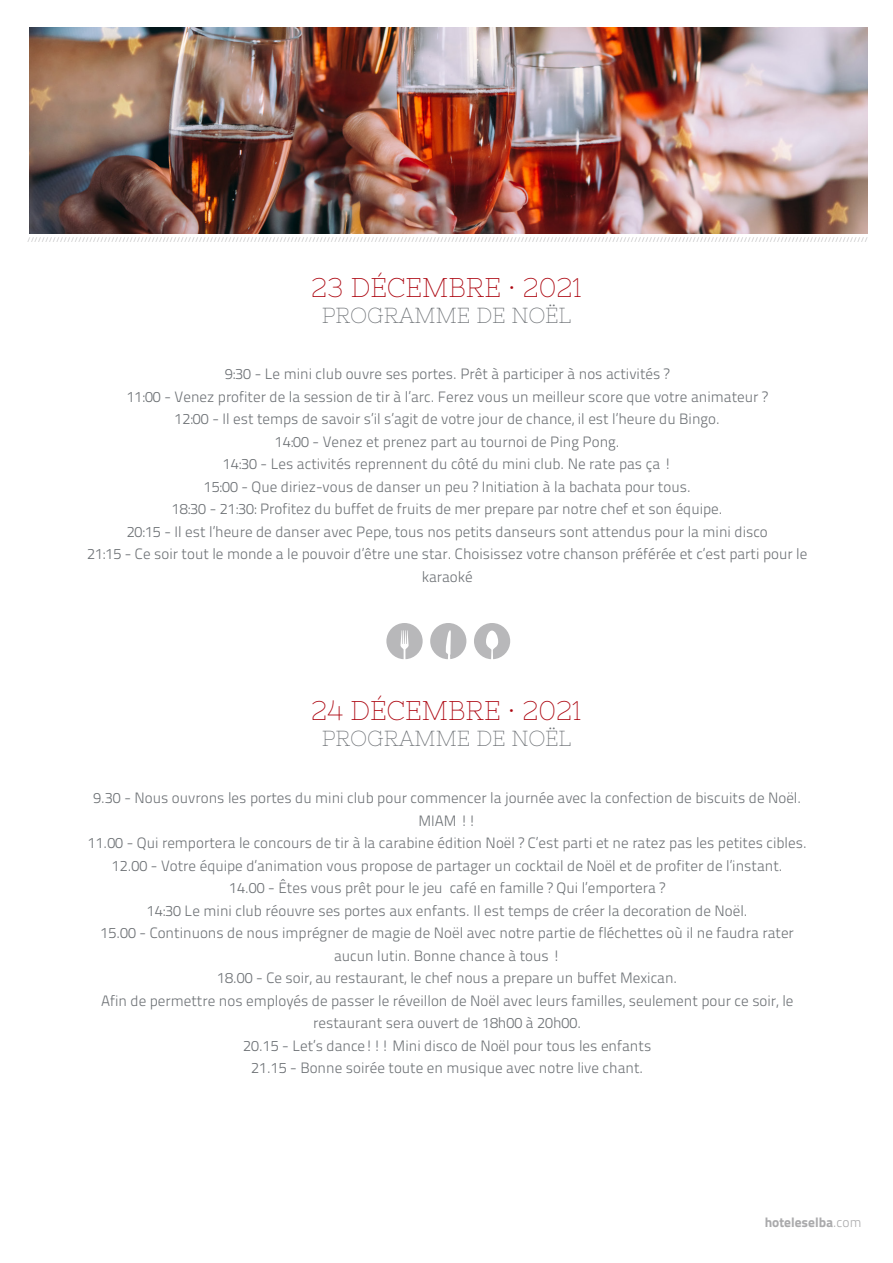
<style>
.page{position:relative;width:893px;height:1263px;background:#fff}
.page>*{position:absolute;margin:0;border:0;box-sizing:border-box;transform-origin:0 0}
.t1{font:27px "Nixie One";color:#ac0610}
.t2{font:21.75px "Nixie One";color:#6d7175}
.t3{font:15px/22.5px "Titillium Text 25 L 250 wt";color:#6d7175;text-align:center}
.t4{font:13.5px "Titillium Text 25 L 999 wt";color:#aaaaac}
.t5{font:6.9px "Titillium Text 25 L 250 wt";color:#aaaaac}
.s1{font-family:"Titillium Text 25 L 250 wt"}
</style>
<div class="page">
<img style="left:29px;top:28px;width:838px;height:206px">
<svg style="left:386px;top:623px;width:37px;height:36px"></svg>
<svg style="left:430px;top:623px;width:36px;height:36px"></svg>
<svg style="left:474px;top:623px;width:36px;height:36px"></svg>
<p class="t5" style="left:27px;top:235px;width:843px">//////////////////////////////////////////////////////////////////////////////////////////////////////////////////////////////////////////////////////////////////////////////////////////////////////////////////////////////////////</p>
<p class="t1" style="left:311px;top:272px;width:272px">23 DÉCEMBRE · 2021</p>
<p class="t2" style="left:322px;top:303px;width:251px">PROGRAMME DE NOËL</p>
<p class="t3" style="left:225px;top:362px;width:446px">9:30 - Le mini club ouvre ses portes. Prêt à participer à nos activités ?</p>
<p class="t3" style="left:127px;top:384px;width:643px">11:00 - Venez profiter de la session de tir à l’arc. Ferez vous un meilleur score que votre animateur ?</p>
<p class="t3" style="left:175px;top:407px;width:547px">12:00 - Il est temps de savoir s’il s’agit de votre jour de chance, il est l’heure du Bingo.</p>
<p class="t3" style="left:275px;top:429px;width:346px">14:00 - Venez et prenez part au tournoi de Ping Pong.</p>
<p class="t3" style="left:223px;top:452px;width:450px">14:30 - Les activités reprennent du côté du mini club. Ne rate pas ça !</p>
<p class="t3" style="left:204px;top:474px;width:488px">15:00 - Que diriez-vous de danser un peu ? Initiation à la bachata pour tous.</p>
<p class="t3" style="left:172px;top:497px;width:552px">18:30 - 21:30: Profitez du buffet de fruits de mer prepare par notre chef et son équipe.</p>
<p class="t3" style="left:127px;top:519px;width:643px">20:15 - Il est l’heure de danser avec Pepe, tous nos petits danseurs sont attendus pour la mini disco</p>
<p class="t3" style="left:87px;top:542px;width:722px">21:15 - Ce soir tout le monde a le pouvoir d’être une star. Choisissez votre chanson préférée et c’est parti pour le karaoké</p>
<p class="t1" style="left:311px;top:695px;width:272px">24 DÉCEMBRE · 2021</p>
<p class="t2" style="left:322px;top:726px;width:251px">PROGRAMME DE NOËL</p>
<p class="t3" style="left:93px;top:786px;width:709px">9.30 - Nous ouvrons les portes du mini club pour commencer la journée avec la confection de biscuits de Noël.<br>MIAM !!</p>
<p class="t3" style="left:88px;top:831px;width:720px">11.00 - Qui remportera le concours de tir à la carabine édition Noël ? C’est parti et ne ratez pas les petites cibles.</p>
<p class="t3" style="left:112px;top:853px;width:672px">12.00 - Votre équipe d’animation vous propose de partager un cocktail de Noël et de profiter de l’instant.</p>
<p class="t3" style="left:229px;top:876px;width:438px">14.00 - Êtes vous prêt pour le jeu café en famille ? Qui l’emportera ?</p>
<p class="t3" style="left:147px;top:898px;width:602px">14:30 Le mini club réouvre ses portes aux enfants. Il est temps de créer la decoration de Noël.</p>
<p class="t3" style="left:101px;top:921px;width:695px">15.00 - Continuons de nous imprégner de magie de Noël avec notre partie de fléchettes où il ne faudra rater aucun lutin. Bonne chance à tous !</p>
<p class="t3" style="left:217px;top:966px;width:462px">18.00 - Ce soir, au restaurant, le chef nous a prepare un buffet Mexican.</p>
<p class="t3" style="left:101px;top:988px;width:694px">Afin de permettre nos employés de passer le réveillon de Noël avec leurs familles, seulement pour ce soir, le restaurant sera ouvert de 18h00 à 20h00.</p>
<p class="t3" style="left:243px;top:1033px;width:410px">20.15 - Let’s dance!!! Mini disco de Noël pour tous les enfants</p>
<p class="t3" style="left:251px;top:1056px;width:393px">21.15 - Bonne soirée toute en musique avec notre live chant.</p>
<p class="t4" style="left:765px;top:1212px;width:98px">hoteleselba<span class="s1">.com</span></p>
</div>
